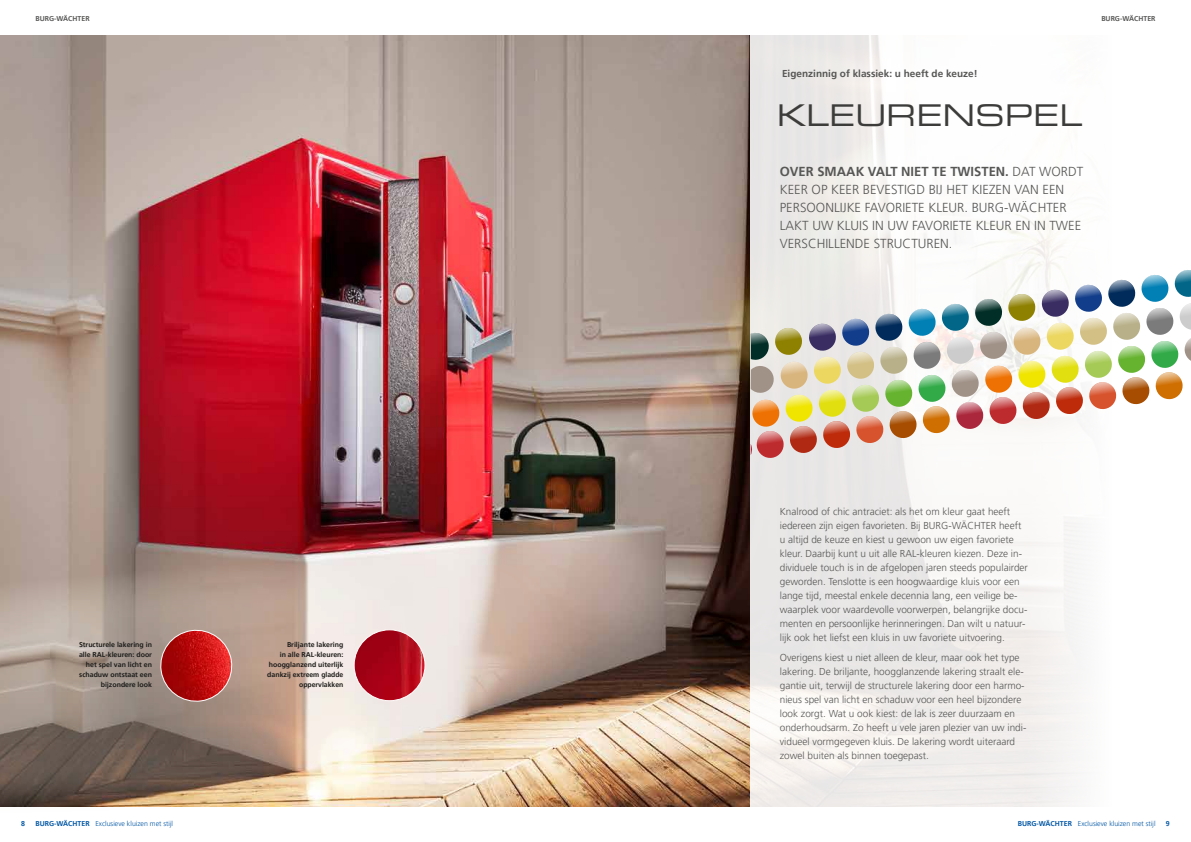
<style>
.page{position:relative;width:1191px;height:842px;background:#fff}
.page>*{position:absolute;margin:0;border:0;box-sizing:border-box;transform-origin:0 0}
.t1{font:30px "Eurostile LT Std Ex 2";color:#3c3c3b}
.t2{font:300 13px/18px "Frutiger LT Pro";color:#575756}
.t3{font:300 10px/14px "Frutiger LT Pro";color:#575756}
.t4{font:700 10px "Frutiger LT Pro";color:#575756}
.t5{font:700 7px/10px "Frutiger LT Pro";color:#1d1d1b;text-align:right}
.t6{font:300 7px "Frutiger LT Pro";color:#0056a4}
.t7{font:700 7px "Frutiger LT Pro";color:#575756}
.t8{font:700 7px "Frutiger LT Pro";color:#0056a4}
.s1{font-weight:700}
</style>
<div class="page">
<img style="left:0;top:36px;width:750px;height:771px">
<svg style="left:750px;top:35px;width:329px;height:772px;fill:#f0edeb"></svg>
<img style="left:0;top:535px;width:596px;height:272px">
<svg style="left:158px;top:628px;width:76px;height:76px"></svg>
<img style="left:354px;top:630px;width:71px;height:71px;border-radius:35px">
<div style="left:354px;top:630px;width:71px;height:71px;border:1px solid #fff;border-radius:50%"></div>
<img style="left:750px;top:269px;width:441px;height:190px">
<p class="t7" style="left:35px;top:14px;width:56px">BURG-WÄCHTER</p>
<p class="t7" style="left:1101px;top:14px;width:56px">BURG-WÄCHTER</p>
<p class="t4" style="left:782px;top:67px;width:197px">Eigenzinnig of klassiek: u heeft de keuze!</p>
<h1 class="t1" style="left:777px;top:95px;width:307px">KLEURENSPEL</h1>
<p class="t5" style="left:79px;top:640px;width:75px">Structurele lakering in alle RAL-kleuren: door het spel van licht en schaduw ontstaat een bijzondere look</p>
<p class="t5" style="left:267px;top:640px;width:78px">Briljante lakering<br>in alle RAL-kleuren: hoogglanzend uiterlijk dankzij extreem gladde oppervlakken</p>
<h2 class="t2" style="left:780px;top:163px;width:305px"><span class="s1">OVER SMAAK VALT NIET TE TWISTEN.</span> DAT WORDT KEER OP KEER BEVESTIGD BIJ HET KIEZEN VAN EEN PERSOONLIJKE FAVORIETE KLEUR. BURG-WÄCHTER LAKT UW KLUIS IN UW FAVORIETE KLEUR EN IN TWEE VERSCHILLENDE STRUCTUREN.</h2>
<p class="t3" style="left:780px;top:505px;width:250px">Knalrood of chic antraciet: als het om kleur gaat heeft iedereen zijn eigen favorieten. Bij BURG-WÄCHTER heeft u altijd de keuze en kiest u gewoon uw eigen favoriete kleur. Daarbij kunt u uit alle RAL-kleuren kiezen. Deze in&shy;dividuele touch is in de afgelopen jaren steeds populairder geworden. Tenslotte is een hoogwaardige kluis voor een lange tijd, meestal enkele decennia lang, een veilige be&shy;waarplek voor waardevolle voorwerpen, belangrijke docu&shy;menten en persoonlijke herinneringen. Dan wilt u natuur&shy;lijk ook het liefst een kluis in uw favoriete uitvoering.</p>
<p class="t3" style="left:780px;top:651px;width:248px">Overigens kiest u niet alleen de kleur, maar ook het type lakering. De briljante, hoogglanzende lakering straalt ele&shy;gantie uit, terwijl de structurele lakering door een harmo&shy;nieus spel van licht en schaduw voor een heel bijzondere look zorgt. Wat u ook kiest: de lak is zeer duurzaam en onderhoudsarm. Zo heeft u vele jaren plezier van uw indi&shy;vidueel vormgegeven kluis. De lakering wordt uiteraard zowel buiten als binnen toegepast.</p>
<p class="t8" style="left:21px;top:820px;width:5px">8</p>
<p class="t6" style="left:35px;top:820px;width:139px"><span class="s1">BURG-WÄCHTER</span> Exclusieve kluizen met stijl</p>
<p class="t6" style="left:1017px;top:820px;width:139px"><span class="s1">BURG-WÄCHTER</span> Exclusieve kluizen met stijl</p>
<p class="t8" style="left:1165px;top:820px;width:5px">9</p>
</div>
